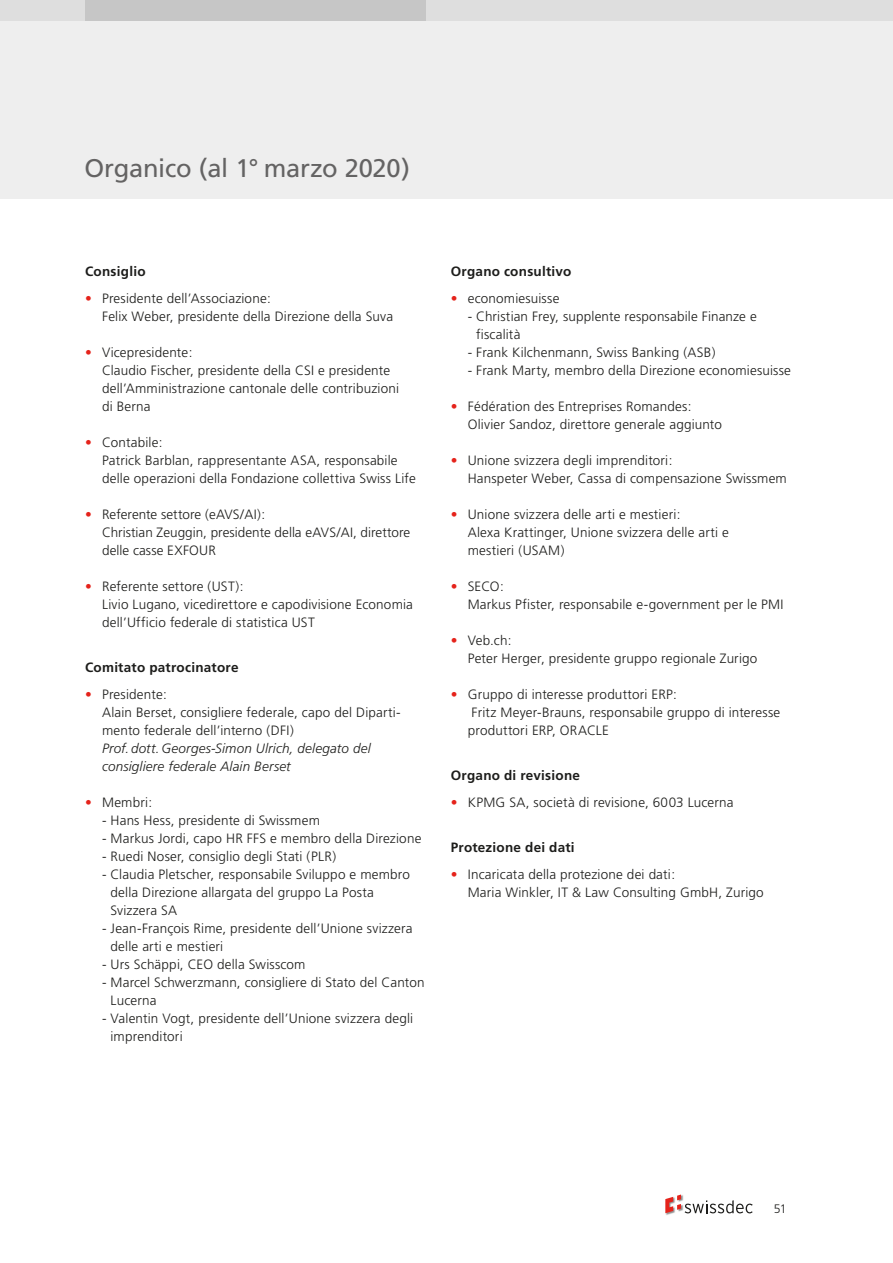
<style>
.page{position:relative;width:893px;height:1263px;background:#fff}
.page>*{position:absolute;margin:0;border:0;box-sizing:border-box;transform-origin:0 0}
.t1{font:25.5px "Frutiger";letter-spacing:-.01em;color:#646363}
.t2{font:300 13.5px/18px "Frutiger";letter-spacing:.015em;color:#1d1d1b}
.t3{font:700 13.5px "Frutiger";letter-spacing:.02em;color:#1d1d1b}
.t4{font:italic 300 13.5px/18px "Frutiger";letter-spacing:.015em;color:#1d1d1b}
.t5{font:300 12.3px "Frutiger";color:#1d1d1b}
.s1{font-family:"Frutiger LT Std";color:#e5231b}
.s2{font-family:"Frutiger LT Std"}
</style>
<div class="page">
<svg style="left:665px;top:1194px;width:88px;height:19px"></svg>
<div style="left:0;top:0;width:893px;height:199px;background:#eee"></div>
<div style="left:0;top:0;width:893px;height:20px;background:#dedede"></div>
<div style="left:85px;top:0;width:340px;height:20px;background:#c6c6c6"></div>
<h1 class="t1" style="left:84px;top:153px;width:327px">Organico (al 1° marzo 2020)</h1>
<p class="t3" style="left:85px;top:263px;width:62px">Consiglio</p>
<p class="t2" style="left:102px;top:289px;width:293px;text-indent:-17px"><span class="s1">•</span> Presidente dell’Associazione:<br>Felix Weber, presidente della Direzione della Suva</p>
<p class="t2" style="left:102px;top:343px;width:298px;text-indent:-17px"><span class="s1">•</span> Vicepresidente:<br>Claudio Fischer, presidente della CSI e presidente dell’Amministrazione cantonale delle contribuzioni di Berna</p>
<p class="t2" style="left:102px;top:433px;width:315px;text-indent:-17px"><span class="s1">•</span> Contabile:<br>Patrick Barblan, rappresentante ASA, responsabile delle operazioni della Fondazione collettiva Swiss Life</p>
<p class="t2" style="left:102px;top:505px;width:310px;text-indent:-17px"><span class="s1">•</span> Referente settore (eAVS/AI):<br>Christian Zeuggin, presidente della eAVS/AI, direttore delle casse EXFOUR</p>
<p class="t2" style="left:102px;top:577px;width:312px;text-indent:-17px"><span class="s1">•</span> Referente settore (UST):<br>Livio Lugano, vicedirettore e capodivisione Economia dell’Ufficio federale di statistica UST</p>
<p class="t3" style="left:85px;top:659px;width:155px">Comitato patrocinatore</p>
<p class="t2" style="left:102px;top:685px;width:300px;text-indent:-17px"><span class="s1">•</span> Presidente:<br>Alain Berset, consigliere federale, capo del Diparti&shy;mento federale dell’interno (DFI)</p>
<p class="t4" style="left:102px;top:739px;width:270px">Prof. dott. Georges-Simon Ulrich, delegato del consigliere federale Alain Berset</p>
<p class="t2" style="left:85px;top:793px;width:69px"><span class="s1">•</span> Membri:</p>
<p class="t2" style="left:102px;top:811px;width:219px"><span class="s2">-</span> Hans Hess, presidente di Swissmem</p>
<p class="t2" style="left:102px;top:829px;width:321px"><span class="s2">-</span> Markus Jordi, capo HR FFS e membro della Direzione</p>
<p class="t2" style="left:102px;top:847px;width:236px"><span class="s2">-</span> Ruedi Noser, consiglio degli Stati (PLR)</p>
<p class="t2" style="left:111px;top:865px;width:301px;text-indent:-9px"><span class="s2">-</span> Claudia Pletscher, responsabile Sviluppo e membro della Direzione allargata del gruppo La Posta<br>Svizzera SA</p>
<p class="t2" style="left:111px;top:919px;width:303px;text-indent:-9px"><span class="s2">-</span> Jean-François Rime, presidente dell’Unione svizzera delle arti e mestieri</p>
<p class="t2" style="left:102px;top:955px;width:205px"><span class="s2">-</span> Urs Schäppi, CEO della Swisscom</p>
<p class="t2" style="left:111px;top:973px;width:316px;text-indent:-9px"><span class="s2">-</span> Marcel Schwerzmann, consigliere di Stato del Canton<br>Lucerna</p>
<p class="t2" style="left:111px;top:1009px;width:304px;text-indent:-9px"><span class="s2">-</span> Valentin Vogt, presidente dell’Unione svizzera degli imprenditori</p>
<p class="t3" style="left:451px;top:263px;width:122px">Organo consultivo</p>
<p class="t2" style="left:451px;top:289px;width:110px"><span class="s1">•</span> economiesuisse</p>
<p class="t2" style="left:476px;top:307px;width:282px;text-indent:-9px"><span class="s2">-</span> Christian Frey, supplente responsabile Finanze e fiscalità</p>
<p class="t2" style="left:468px;top:343px;width:249px"><span class="s2">-</span> Frank Kilchenmann, Swiss Banking (ASB)</p>
<p class="t2" style="left:468px;top:361px;width:325px"><span class="s2">-</span> Frank Marty, membro della Direzione economiesuisse</p>
<p class="t2" style="left:468px;top:397px;width:256px;text-indent:-17px"><span class="s1">•</span> Fédération des Entreprises Romandes:<br>Olivier Sandoz, direttore generale aggiunto</p>
<p class="t2" style="left:468px;top:451px;width:321px;text-indent:-17px"><span class="s1">•</span> Unione svizzera degli imprenditori:<br>Hanspeter Weber, Cassa di compensazione Swissmem</p>
<p class="t2" style="left:468px;top:505px;width:263px;text-indent:-17px"><span class="s1">•</span> Unione svizzera delle arti e mestieri:<br>Alexa Krattinger, Unione svizzera delle arti e mestieri (USAM)</p>
<p class="t2" style="left:468px;top:577px;width:317px;text-indent:-17px"><span class="s1">•</span> SECO:<br>Markus Pfister, responsabile e-government per le PMI</p>
<p class="t2" style="left:468px;top:631px;width:291px;text-indent:-17px"><span class="s1">•</span> Veb.ch:<br>Peter Herger, presidente gruppo regionale Zurigo</p>
<p class="t2" style="left:468px;top:685px;width:314px;text-indent:-17px"><span class="s1">•</span> Gruppo di interesse produttori ERP:<br>Fritz Meyer-Brauns, responsabile gruppo di interesse produttori ERP, ORACLE</p>
<p class="t3" style="left:451px;top:767px;width:131px">Organo di revisione</p>
<p class="t2" style="left:451px;top:793px;width:284px"><span class="s1">•</span> KPMG SA, società di revisione, 6003 Lucerna</p>
<p class="t3" style="left:451px;top:839px;width:125px">Protezione dei dati</p>
<p class="t2" style="left:468px;top:865px;width:297px;text-indent:-17px"><span class="s1">•</span> Incaricata della protezione dei dati:<br>Maria Winkler, IT &amp; Law Consulting GmbH, Zurigo</p>
<p class="t5" style="left:774px;top:1201px;width:14px">51</p>
</div>
